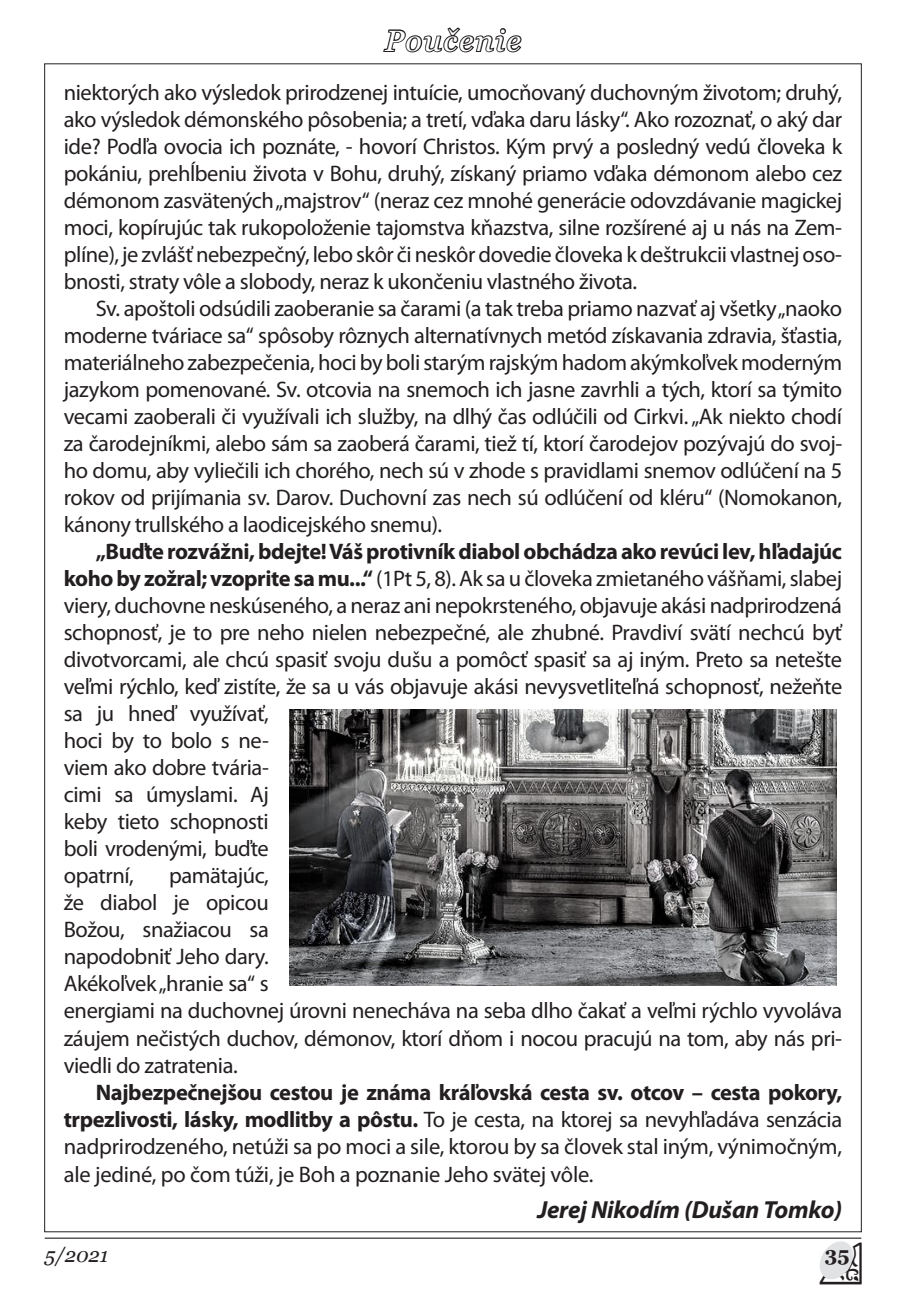
<style>
.page{position:relative;width:906px;height:1302px;background:#fff}
.page>*{position:absolute;margin:0;border:0;box-sizing:border-box;transform-origin:0 0}
.t1{font:italic 29.25px "Georgia";letter-spacing:.06em;color:#fff;scale:1.05 1}
.t2{font:italic 700 24.75px "Myriad Pro";letter-spacing:-.01em;color:#231f20}
.t3{font:22.5px/27px "Myriad Pro";letter-spacing:-.02em;color:#231f20;text-align:justify}
.t4{font:italic 20.25px "Georgia";color:#231f20}
.t5{font:700 20.25px "Georgia";color:#231f20}
.s1{font-weight:700}
</style>
<div class="page">
<hr style="left:45px;top:1237px;width:816px;height:1px;background:#231f20">
<svg style="left:383px;top:27px;width:139px;height:26px"></svg>
<svg style="left:147px;top:685px;width:6px;height:8px"></svg>
<img style="left:289px;top:709px;width:547px;height:276px">
<svg style="left:818px;top:1238px;width:44px;height:41px"></svg>
<h1 class="t1" style="left:385px;top:22px;width:131px">Poučenie</h1>
<p class="t3" style="left:64px;top:78px;width:780px">niektorých ako výsledok prirodzenej intuície, umocňovaný duchovným životom; druhý, ako výsledok démonského pôsobenia; a tretí, vďaka daru lásky“. Ako rozoznať, o aký dar ide? Podľa ovocia ich poznáte, - hovorí Christos. Kým prvý a posledný vedú človeka k pokániu, prehĺbeniu života v Bohu, druhý, získaný priamo vďaka démonom alebo cez démonom zasvätených „majstrov“ (neraz cez mnohé generácie odovzdávanie magickej moci, kopírujúc tak rukopoloženie tajomstva kňazstva, silne rozšírené aj u nás na Zem&shy;plíne), je zvlášť nebezpečný, lebo skôr či neskôr dovedie človeka k deštrukcii vlastnej oso&shy;bnosti, straty vôle a slobody, neraz k ukončeniu vlastného života.</p>
<p class="t3" style="left:64px;top:294px;width:780px;text-indent:32px">Sv. apoštoli odsúdili zaoberanie sa čarami (a tak treba priamo nazvať aj všetky „naoko moderne tváriace sa“ spôsoby rôznych alternatívnych metód získavania zdravia, šťastia, materiálneho zabezpečenia, hoci by boli starým rajským hadom akýmkoľvek moderným jazykom pomenované. Sv. otcovia na snemoch ich jasne zavrhli a tých, ktorí sa týmito vecami zaoberali či využívali ich služby, na dlhý čas odlúčili od Cirkvi. „Ak niekto chodí za čarodejníkmi, alebo sám sa zaoberá čarami, tiež tí, ktorí čarodejov pozývajú do svoj&shy;ho domu, aby vyliečili ich chorého, nech sú v zhode s pravidlami snemov odlúčení na 5 rokov od prijímania sv. Darov. Duchovní zas nech sú odlúčení od kléru“ (Nomokanon, kánony trullského a laodicejského snemu).</p>
<p class="t3" style="left:64px;top:537px;width:780px;text-align:left;text-indent:32px"><span class="s1">„Buďte rozvážni, bdejte! Váš protivník diabol obchádza ako revúci lev, hľadajúc koho by zožral; vzoprite sa mu...“</span> (1Pt 5, 8). Ak sa u človeka zmietaného vášňami, slabej viery, duchovne neskúseného, a neraz ani nepokrsteného, objavuje akási nadprirodzená schopnosť, je to pre neho nielen nebezpečné, ale zhubné. Pravdiví svätí nechcú byť divotvorcami, ale chcú spasiť svoju dušu a pomôcť spasiť sa aj iným. Preto sa netešte veľmi rýchlo, keď zistíte, že sa u vás objavuje akási nevysvetliteľná schopnosť, nežeňte sa ju hneď využívať,<br>hoci by to bolo s ne-<br>viem ako dobre tvária-<br>cimi sa úmyslami. Aj<br>keby tieto schopnosti<br>boli vrodenými, buďte<br>opatrní,</p>
<p class="t3" style="left:64px;top:861px;width:780px;text-align:left;text-indent:105px">pamätajúc,<br>že diabol je opicou<br>Božou, snažiacou sa<br>napodobniť Jeho dary.<br>Akékoľvek „hranie sa“ s<br>energiami na duchovnej úrovni nenecháva na seba dlho čakať a veľmi rýchlo vyvoláva záujem nečistých duchov, démonov, ktorí dňom i nocou pracujú na tom, aby nás pri&shy;viedli do zatratenia.</p>
<p class="t3" style="left:64px;top:1077px;width:780px;text-indent:32px"><span class="s1">Najbezpečnejšou cestou je známa kráľovská cesta sv. otcov – cesta pokory, trpezlivosti, lásky, modlitby a pôstu.</span> To je cesta, na ktorej sa nevyhľadáva senzácia nadprirodzeného, netúži sa po moci a sile, ktorou by sa človek stal iným, výnimočným, ale jediné, po čom túži, je Boh a poznanie Jeho svätej vôle.</p>
<p class="t2" style="left:537px;top:1193px;width:306px">Jerej Nikodím (Dušan Tomko)</p>
<p class="t4" style="left:45px;top:1242px;width:65px">5/2021</p>
<p class="t5" style="left:824px;top:1241px;width:26px">35</p>
</div>
